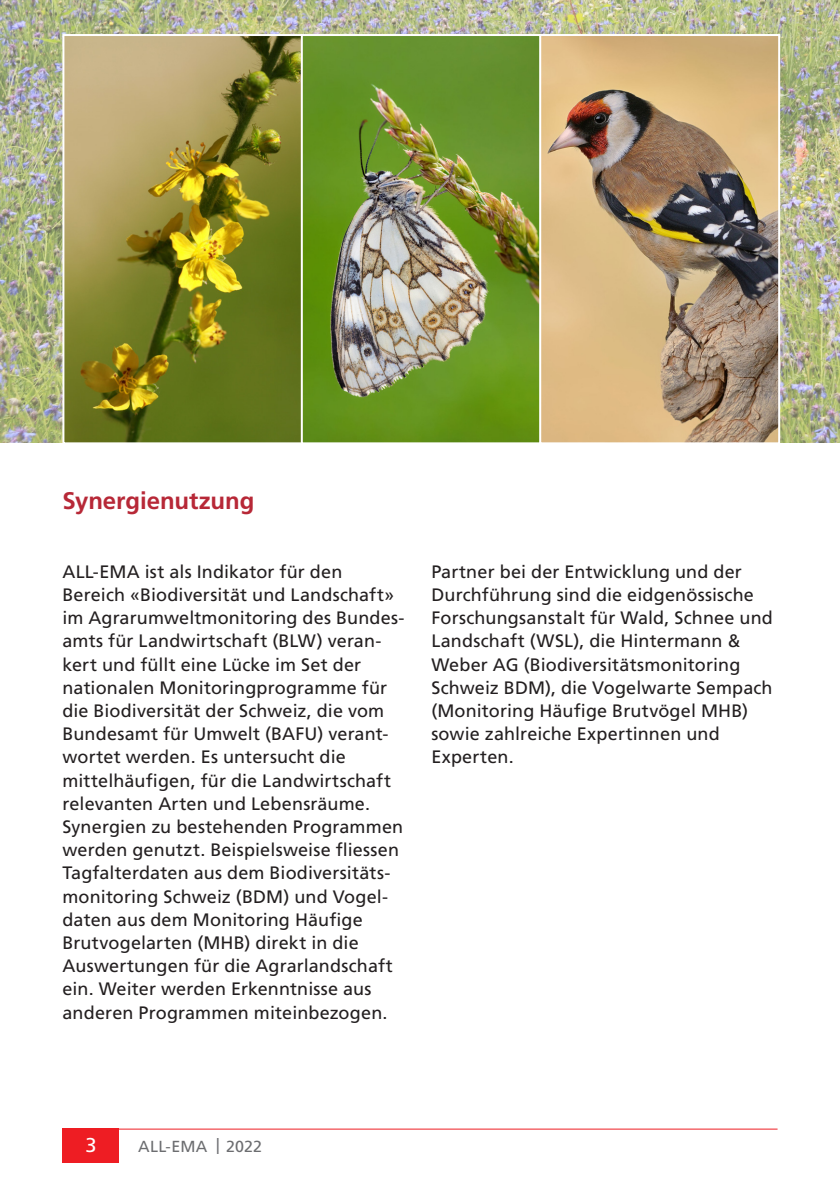
<style>
.page{position:relative;width:840px;height:1191px;background:#fff}
.page>*{position:absolute;margin:0;border:0;box-sizing:border-box;transform-origin:0 0}
._2__Titel_rot{font:700 24px "Frutiger LT Std";letter-spacing:-.005em;color:#b72837}
.t1{font:20px "Frutiger LT Std";color:#fff}
.Lauftext__Flattersat{font:18px/23.2px "Frutiger LT Std";letter-spacing:.01em;color:#231f20}
.t2{font:16px "Frutiger LT Std";letter-spacing:.015em;color:#6c6d70}
</style>
<div class="page">
<hr style="left:62px;top:1128px;width:715px;height:1px;background:#ee1d23">
<div style="left:62px;top:1128px;width:57px;height:34px;background:#ee1d23"></div>
<img style="left:0;top:0;width:839px;height:442px">
<img style="left:61px;top:33px;width:238px;height:410px">
<img style="left:299px;top:33px;width:239px;height:410px">
<img style="left:538px;top:33px;width:242px;height:410px">
<p class="_2__Titel_rot" style="left:62px;top:486px;width:193px">Synergienutzung</p>
<p class="Lauftext__Flattersat" style="left:62px;top:560px;width:343px">ALL-EMA ist als Indikator für den Bereich «Biodiversität und Landschaft» im Agrarumweltmonitoring des Bundes&shy;amts für Landwirtschaft (BLW) veran&shy;kert und füllt eine Lücke im Set der nationalen Monitoringprogramme für die Biodiversität der Schweiz, die vom Bundesamt für Umwelt (BAFU) verant&shy;wortet werden. Es untersucht die mittelhäufigen, für die Landwirtschaft relevanten Arten und Lebensräume.<br>Synergien zu bestehenden Programmen werden genutzt. Beispielsweise fliessen Tagfalterdaten aus dem Biodiversitäts&shy;monitoring Schweiz (BDM) und Vogel&shy;daten aus dem Monitoring Häufige Brutvogelarten (MHB) direkt in die Auswertungen für die Agrarlandschaft ein. Weiter werden Erkenntnisse aus anderen Programmen miteinbezogen.</p>
<p class="Lauftext__Flattersat" style="left:431px;top:560px;width:343px">Partner bei der Entwicklung und der Durchführung sind die eidgenössische Forschungsanstalt für Wald, Schnee und Landschaft (WSL), die Hintermann &amp; Weber AG (Biodiversitätsmonitoring Schweiz BDM), die Vogelwarte Sempach (Monitoring Häufige Brutvögel MHB) sowie zahlreiche Expertinnen und Experten.</p>
<p class="t1" style="left:85px;top:1133px;width:13px">3</p>
<p class="t2" style="left:138px;top:1137px;width:125px">ALL-EMA | 2022</p>
</div>
